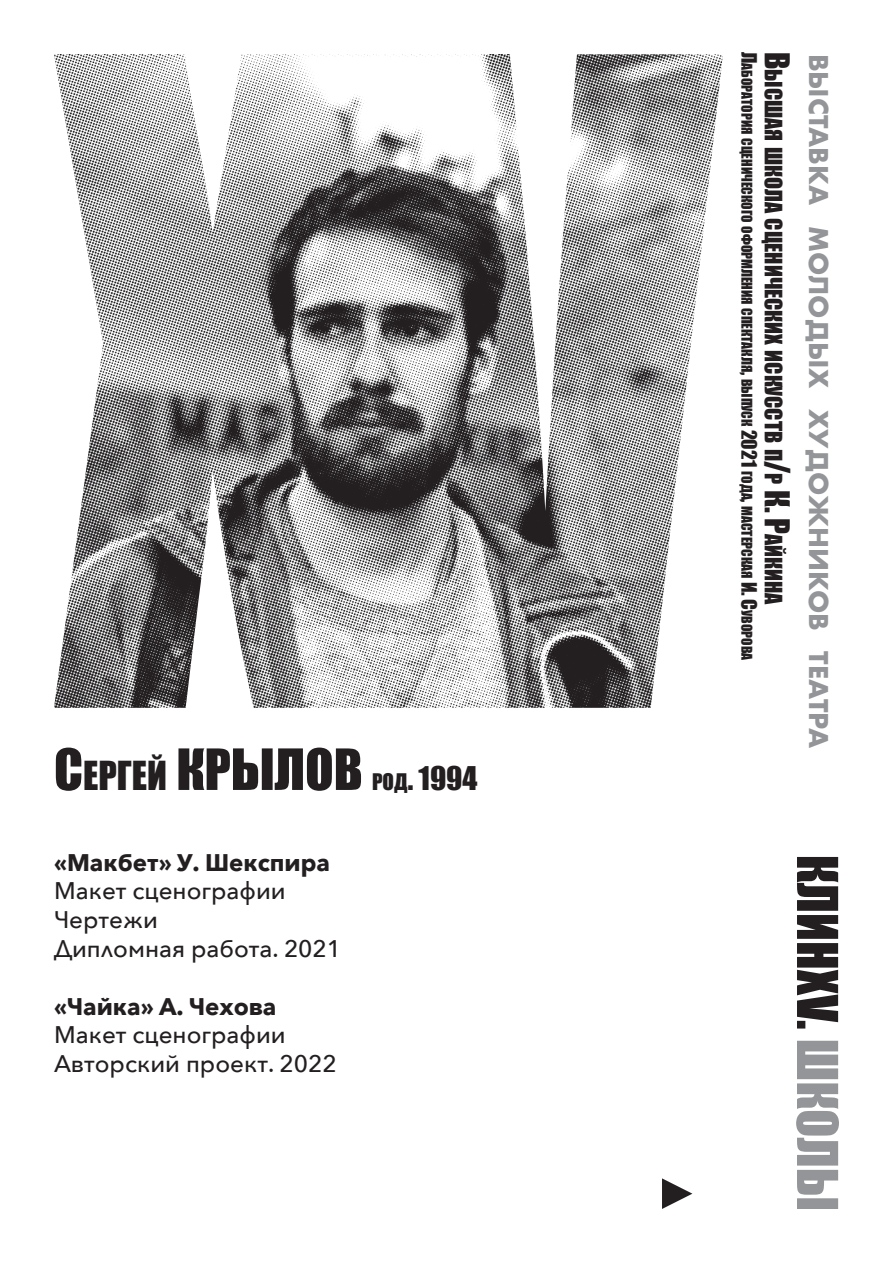
<style>
.page{position:relative;width:893px;height:1263px;background:#fff}
.page>*{position:absolute;margin:0;border:0;box-sizing:border-box;transform-origin:0 0}
.t1{font:52.5px "Impact";color:#231f20}
.t2{font:30px "Impact";color:#231f20}
.t3{font:700 25.2px "Futura";color:#939598}
.t4{font:500 24px/28.8px "Avenir Next";color:#231f20}
.t5{font:700 24px "Avenir Next";color:#231f20}
.t6{font:22.05px "Impact";color:#231f20}
.t7{font:13.65px "Impact";color:#231f20}
.s1{font-size:36.75px}
.s2{font-size:21px}
.s3{font-size:19.5px}
.s4{font-size:31.5px}
</style>
<div class="page">
<img style="left:54px;top:54px;width:669px;height:654px">
<svg style="left:796px;top:1041px;width:43px;height:168px"></svg>
<svg style="left:797px;top:857px;width:41px;height:171px"></svg>
<svg style="left:662px;top:1178px;width:30px;height:31px"></svg>
<h1 class="t1" style="left:54px;top:729px;width:280px">С<span class="s1">ергей</span> КРЫЛОВ</h1>
<p class="t2" style="left:372px;top:755px;width:107px"><span class="s2">род</span>. 1994</p>
<p class="t5" style="left:54px;top:841px;width:278px">«Макбет» У. Шекспира</p>
<p class="t4" style="left:54px;top:876px;width:289px">Макет сценографии<br>Чертежи<br>Дипломная работа. 2021</p>
<p class="t5" style="left:54px;top:985px;width:224px">«Чайка» А. Чехова</p>
<p class="t4" style="left:54px;top:1020px;width:284px">Макет сценографии<br>Авторский проект. 2022</p>
<p class="t7" style="left:757px;top:52px;width:610px;rotate:90deg"><span class="s3">Л</span>аборатория сценического оформления спектакля<span class="s3">,</span> выпуск <span class="s3">2021</span> года<span class="s3">,</span> мастерская <span class="s3">И. С</span>уворова</p>
<p class="t6" style="left:790px;top:52px;width:554px;rotate:90deg"><span class="s4">В</span>ысшая школа сценических искусств п<span class="s4">/</span>р <span class="s4">К. Р</span>айкина</p>
<p class="t3" style="left:837px;top:54px;width:696px;rotate:90deg">выставка молодых художников театра</p>
</div>
